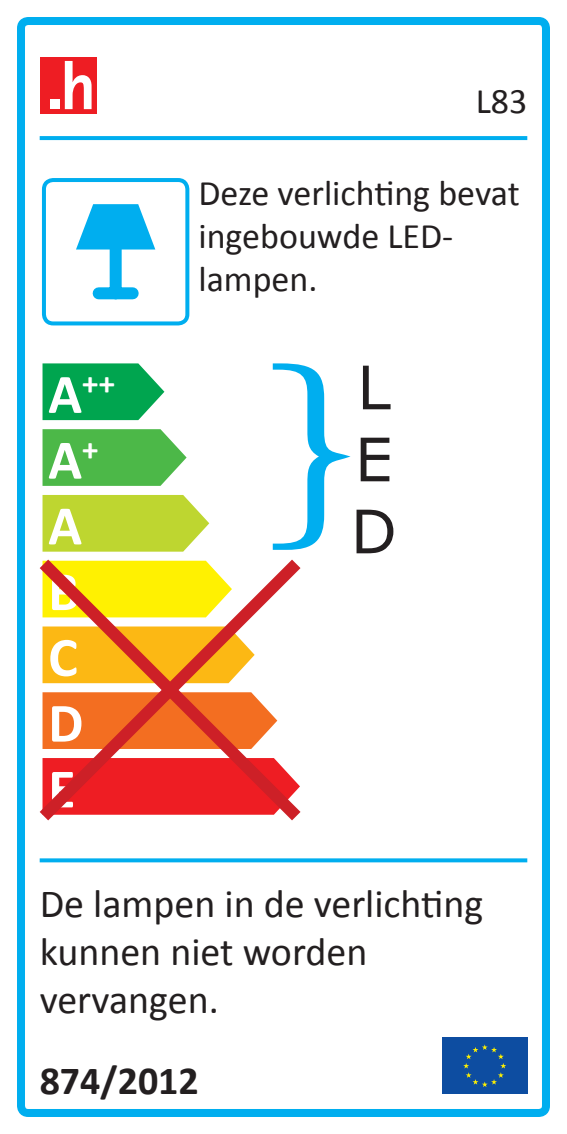
<style>
.page{position:relative;width:567px;height:1134px;background:#fff}
.page>*{position:absolute;margin:0;border:0;box-sizing:border-box;transform-origin:0 0}
.t1{font:60px/72px "Verdana";color:#231f20;text-align:justify}
.t2{font:700 56px/65.6px "Calibri";color:#fff}
.t3{font:40px/48px "Calibri";color:#231f20}
.t4{font:700 40px "Calibri";color:#231f20}
.t5{font:36px/43.2px "Calibri";color:#231f20}
.t6{font:700 32.8px "Calibri";color:#fff}
.s1{font-size:56px}
</style>
<div class="page">
<div style="left:17px;top:17px;width:533px;height:1100px;border:8px solid #00aeef;border-radius:7px"></div>
<div style="left:42px;top:178px;width:147px;height:147px;border:4px solid #00aeef;border-radius:9px"></div>
<div style="left:110px;top:248px;width:12px;height:45px;background:#00aeef"></div>
<div style="left:99px;top:287px;width:34px;height:12px;background:#00aeef"></div>
<svg style="left:76px;top:204px;width:79px;height:45px"></svg>
<div style="left:442px;top:1037px;width:85px;height:57px;background:#0d4da1"></div>
<svg style="left:463px;top:1044px;width:43px;height:43px"></svg>
<svg style="left:43px;top:363px;width:121px;height:57px;background:#1cae62"></svg>
<svg style="left:43px;top:429px;width:144px;height:57px;background:#5cbe59"></svg>
<svg style="left:43px;top:495px;width:166px;height:52px;background:#c2d83e"></svg>
<svg style="left:39px;top:547px;width:262px;height:274px"></svg>
<svg style="left:273px;top:363px;width:77px;height:187px"></svg>
<div style="left:40px;top:57px;width:56px;height:56px;background:#ee1d23"></div>
<div style="left:50px;top:100px;width:10px;height:9px;background:#fff"></div>
<svg style="left:65px;top:61px;width:27px;height:48px"></svg>
<svg style="left:40px;top:136px;width:487px;height:4px;background:#04afef"></svg>
<svg style="left:40px;top:858px;width:487px;height:4px;background:#17b5f0"></svg>
<p class="t5" style="left:476px;top:80px;width:53px">L83</p>
<p class="t6" style="left:48px;top:362px;width:68px"><span class="s1">A</span>++</p>
<h2 class="t2" style="left:48px;top:427px;width:52px">A<sup>+<br></sup>A<br>B<br>C<br>D<br>E</h2>
<p class="t5" style="left:198px;top:172px;width:323px">Deze verlichting bevat ingebouwde LED&shy;lampen.</p>
<h1 class="t1" style="left:351px;top:351px;width:48px">L E D</h1>
<p class="t3" style="left:40px;top:880px;width:445px">De lampen in de verlichting kunnen niet worden vervangen.</p>
<p class="t4" style="left:40px;top:1055px;width:161px">874/2012</p>
</div>
